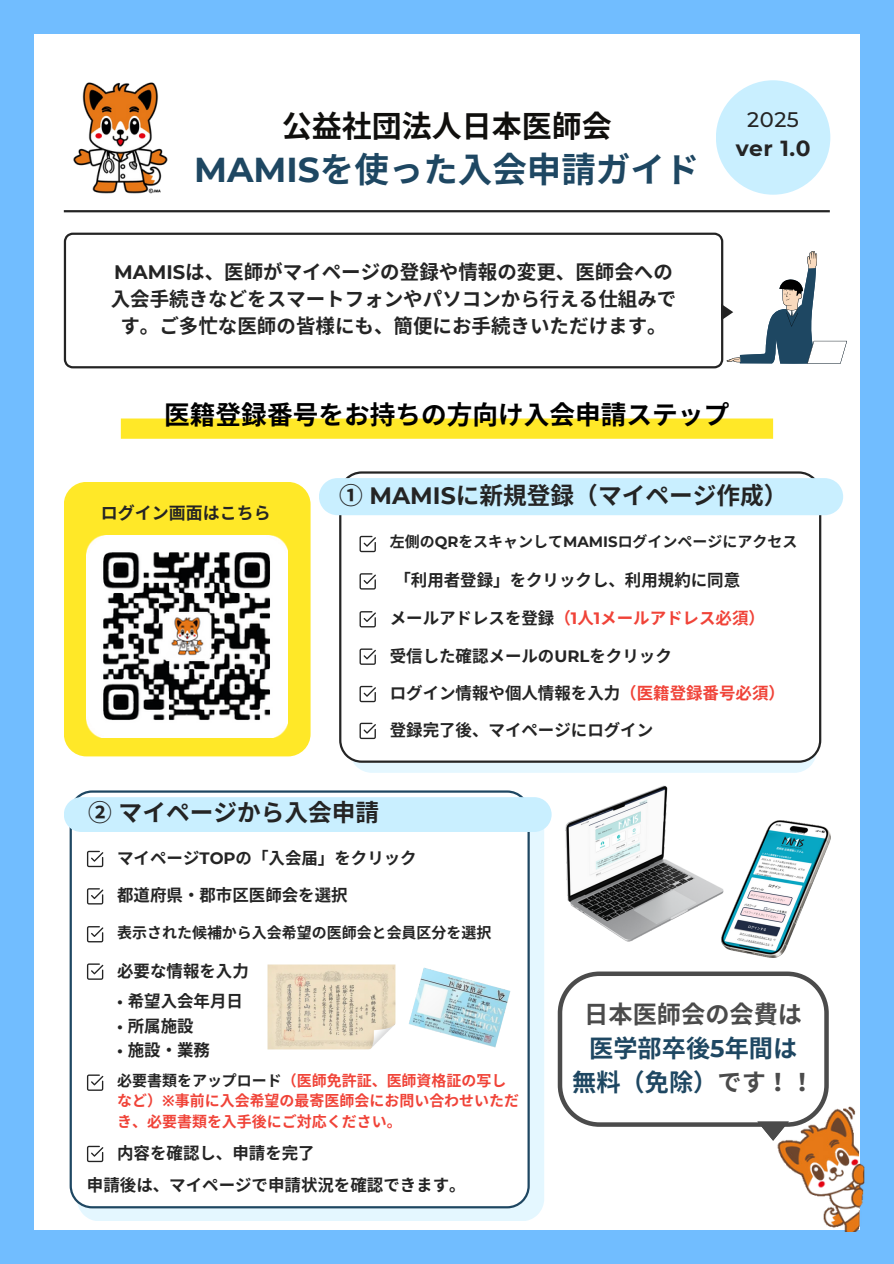
<style>
.page{position:relative;width:894px;height:1264px;background:#fff}
.page>*{position:absolute;margin:0;border:0;box-sizing:border-box;transform-origin:0 0}
.t1{font:700 34.5px "Noto Sans CJ Ksc";color:#1e4762}
.t2{font:700 30px "Noto Sans CJ Ksc";color:#100f0d}
.t3{font:700 25.65px "Noto Sans CJ Ksc";color:#000}
.t4{font:700 24.15px/33.8px "Noto Sans CJ Ksc";color:#1e4762;text-align:center}
.t5{font:700 23.7px "Noto Sans CJ Ksc";color:#242424}
.t6{font:700 21.75px "Montserrat";color:#242424}
.t7{font:500 21px "Montserrat";color:#242424}
.t8{font:700 19.5px/27px "Noto Sans CJ Ksc";color:#242424;text-align:center}
.t9{font:700 16.95px "Noto Sans CJ Ksc";color:#242424}
.t10{font:700 16.5px "Noto Sans CJ Ksc";color:#242424}
.t11{font:700 16.5px "Noto Sans CJ Ksc";color:#f04338}
.t12{font:700 15px/20.2px "Noto Sans CJ Ksc";color:#f04338}
.t13{font:700 15px "Noto Sans CJ Ksc";color:#242424}
.s1{font-family:"Montserrat"}
.s2{color:#242424}
.s3{color:#f04338}
.s4{font-family:"Noto Sans"}
.s5{color:#4b4b4b}
</style>
<div class="page">
<div style="left:0;top:0;width:893px;height:1263px;background:#71bdff"></div>
<div style="left:34px;top:34px;width:825px;height:1195px;background:#fff"></div>
<hr style="left:64px;top:210px;width:765px;height:2px;background:#242424">
<div style="left:715px;top:80px;width:115px;height:115px;background:#c9efff;border-radius:50%"></div>
<svg style="left:64px;top:233px;width:659px;height:135px"></svg>
<svg style="left:353px;top:762px;width:460px;height:10px;fill:#e4f7ff"></svg>
<svg style="left:339px;top:471px;width:481px;height:291px"></svg>
<svg style="left:359px;top:536px;width:17px;height:16px"></svg>
<svg style="left:359px;top:573px;width:17px;height:16px"></svg>
<svg style="left:359px;top:611px;width:17px;height:16px"></svg>
<svg style="left:359px;top:648px;width:17px;height:17px"></svg>
<svg style="left:359px;top:686px;width:17px;height:16px"></svg>
<svg style="left:359px;top:722px;width:17px;height:17px"></svg>
<svg style="left:79px;top:829px;width:465px;height:392px;fill:#e4f7ff"></svg>
<svg style="left:70px;top:790px;width:459px;height:417px"></svg>
<div style="left:319px;top:478px;width:523px;height:37px;background:#c9efff"></div>
<div style="left:64px;top:797px;width:487px;height:35px;background:#c9efff;border-radius:17px"></div>
<svg style="left:87px;top:850px;width:16px;height:17px"></svg>
<svg style="left:87px;top:888px;width:16px;height:16px"></svg>
<svg style="left:87px;top:926px;width:16px;height:16px"></svg>
<svg style="left:87px;top:963px;width:16px;height:16px"></svg>
<svg style="left:87px;top:1074px;width:16px;height:16px"></svg>
<svg style="left:87px;top:1145px;width:16px;height:17px"></svg>
<img style="left:721px;top:820px;width:109px;height:137px">
<img style="left:73px;top:82px;width:95px;height:112px">
<svg style="left:720px;top:251px;width:126px;height:112px"></svg>
<img style="left:765px;top:1105px;width:100px;height:126px">
<svg style="left:557px;top:971px;width:271px;height:169px"></svg>
<img style="left:267px;top:964px;width:128px;height:85px">
<img style="left:408px;top:967px;width:102px;height:80px">
<div style="left:121px;top:418px;width:651px;height:21px;background:#ffe828"></div>
<img style="left:565px;top:785px;width:158px;height:156px">
<div style="left:64px;top:482px;width:246px;height:274px;background:#ffe828;border-radius:22px"></div>
<img style="left:86px;top:535px;width:202px;height:202px">
<p class="t2" style="left:282px;top:103px;width:330px">公益社団法人日本医師会</p>
<p class="t7" style="left:747px;top:107px;width:53px">2025</p>
<p class="t6" style="left:735px;top:135px;width:76px">ver 1.0</p>
<p class="t1" style="left:194px;top:142px;width:506px"><span class="s1">MAMIS</span>を使った入会申請ガイド</p>
<p class="t8" style="left:111px;top:257px;width:567px"><span class="s1">MAMIS</span>は、医師がマイページの登録や情報の変更、医師会への入会手続きなどをスマートフォンやパソコンから行える仕組みです。ご多忙な医師の皆様にも、簡便にお手続きいただけます。</p>
<p class="t3" style="left:164px;top:394px;width:566px">医籍登録番号をお持ちの方向け入会申請ステップ</p>
<p class="t9" style="left:101px;top:499px;width:171px">ログイン画面はこちら</p>
<p class="t5" style="left:339px;top:476px;width:450px">① <span class="s1">MAMIS</span>に新規登録（マイページ作成）</p>
<p class="t13" style="left:389px;top:530px;width:409px">左側の<span class="s1">QR</span>をスキャンして<span class="s1">MAMIS</span>ログインページにアクセス</p>
<p class="t10" style="left:394px;top:567px;width:346px">「利用者登録」をクリックし、利用規約に同意</p>
<p class="t11" style="left:389px;top:605px;width:376px"><span class="s2">メールアドレスを登録</span>（<span class="s1">1</span>人<span class="s1">1</span>メールアドレス必須）</p>
<p class="t10" style="left:389px;top:642px;width:283px">受信した確認メールの<span class="s1">URL</span>をクリック</p>
<p class="t10" style="left:389px;top:680px;width:396px">ログイン情報や個人情報を入力<span class="s3">（医籍登録番号必須）</span></p>
<h3 class="t10" style="left:389px;top:716px;width:265px">登録完了後、マイページにログイン</h3>
<h1 class="t5" style="left:88px;top:793px;width:291px">② マイページから入会申請</h1>
<h5 class="t10" style="left:117px;top:844px;width:301px">マイページ<span class="s1">TOP</span>の「入会届」をクリック</h5>
<p class="t10" style="left:117px;top:882px;width:232px">都道府県・郡市区医師会を選択</p>
<p class="t13" style="left:117px;top:920px;width:375px">表示された候補から入会希望の医師会と会員区分を選択</p>
<p class="t10" style="left:117px;top:957px;width:131px">必要な情報を入力</p>
<p class="t10" style="left:117px;top:988px;width:122px"><span class="s1">•</span> 希望入会年月日</p>
<p class="t10" style="left:117px;top:1012px;width:77px"><span class="s1">•</span> 所属施設</p>
<p class="t10" style="left:117px;top:1037px;width:94px"><span class="s1">•</span> 施設・業務</p>
<p class="t12" style="left:117px;top:1069px;width:403px"><span class="s2">必要書類をアップロード</span>（医師免許証、医師資格証の写しなど）<span class="s4">※</span>事前に入会希望の最寄医師会にお問い合わせいただき、必要書類を入手後にご対応ください。</p>
<h4 class="t10" style="left:117px;top:1139px;width:196px">内容を確認し、申請を完了</h4>
<h2 class="t10" style="left:87px;top:1172px;width:380px">申請後は、マイページで申請状況を確認できます。</h2>
<h6 class="t4" style="left:572px;top:996px;width:231px"><span class="s5">日本医師会の会費は</span>医学部卒後<span class="s1">5</span>年間は無料（免除）<span class="s5">です！ ！</span></h6>
</div>
